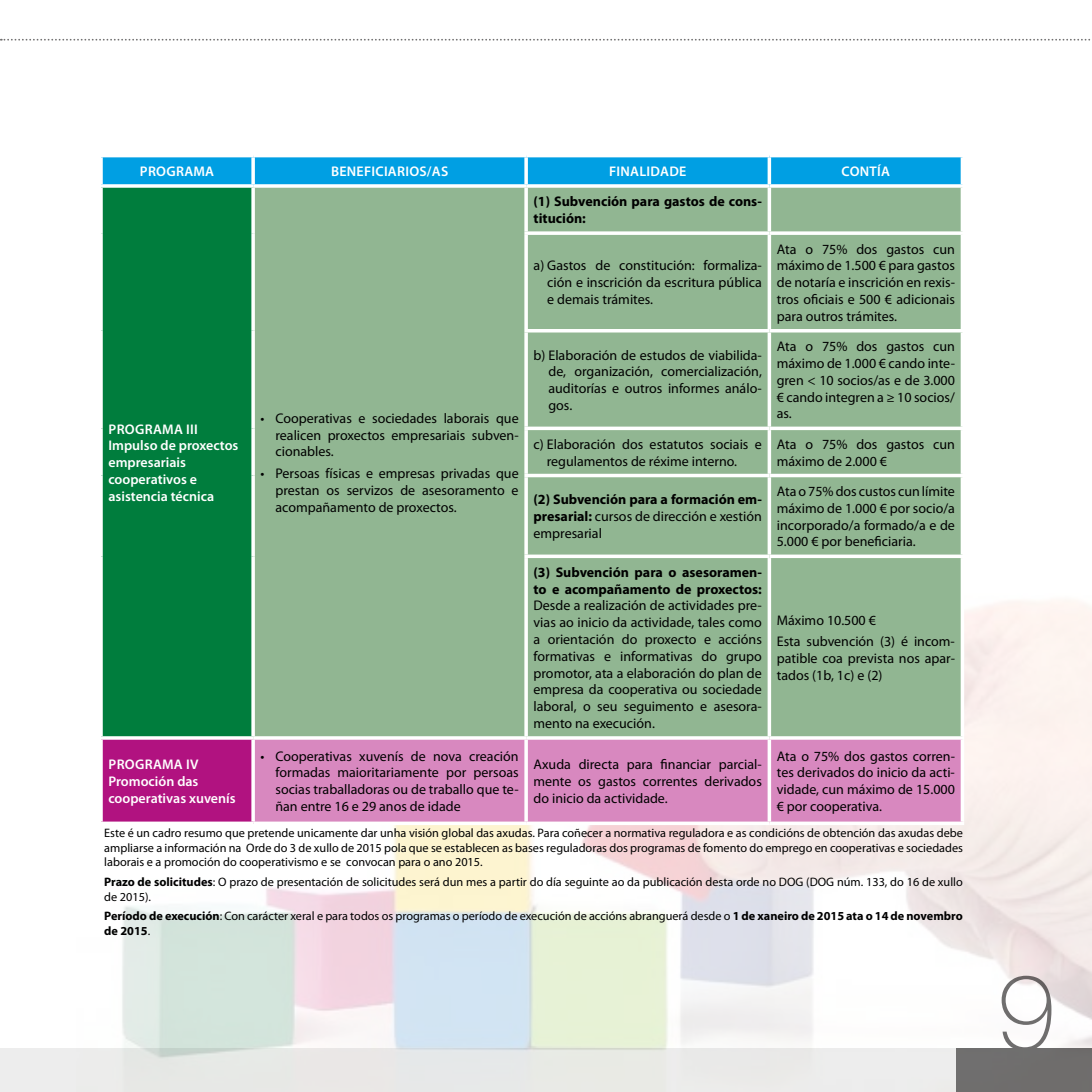
<style>
.page{position:relative;width:1092px;height:1092px;background:#fff}
.page>*{position:absolute;margin:0;border:0;box-sizing:border-box;transform-origin:0 0}
.t1{font:100 105px "Helvetica Neue LT Com";color:#706f6f}
.t2{font:14px/16.8px "Myriad Pro";color:#000;text-align:justify}
.t3{font:700 14px/16.8px "Myriad Pro";color:#000}
.t4{font:600 14px/16.8px "Myriad Pro";color:#fff}
.t5{font:600 14px "Myriad Pro";letter-spacing:.02em;color:#fff}
.t6{font:12.25px/14.7px "Myriad Pro";color:#000}
.s1{font-weight:400}
.s2{font-weight:700}
</style>
<div class="page">
<svg style="left:0;top:39px;width:1091px;height:2px"></svg>
<div style="left:0;top:1048px;width:955px;height:43px;background:#ededed"></div>
<img style="left:122px;top:600px;width:969px;height:491px">
<div style="left:103px;top:157px;width:857px;height:27px;background:#009fe3"></div>
<div style="left:101px;top:186px;width:152px;height:552px;background:#007d3d"></div>
<div style="left:255px;top:188px;width:705px;height:548px;background:#91b692"></div>
<div style="left:101px;top:738px;width:152px;height:85px;background:#b11280"></div>
<div style="left:255px;top:739px;width:705px;height:82px;background:#d888bf"></div>
<svg style="left:101px;top:157px;width:2px;height:27px"></svg>
<svg style="left:251px;top:157px;width:4px;height:27px"></svg>
<svg style="left:524px;top:157px;width:4px;height:27px"></svg>
<svg style="left:767px;top:157px;width:4px;height:27px"></svg>
<svg style="left:960px;top:157px;width:3px;height:27px"></svg>
<svg style="left:101px;top:184px;width:152px;height:4px"></svg>
<svg style="left:101px;top:188px;width:2px;height:45px"></svg>
<svg style="left:253px;top:184px;width:273px;height:4px"></svg>
<svg style="left:251px;top:188px;width:4px;height:45px"></svg>
<svg style="left:526px;top:184px;width:243px;height:4px"></svg>
<svg style="left:524px;top:188px;width:4px;height:43px"></svg>
<svg style="left:769px;top:184px;width:194px;height:4px"></svg>
<svg style="left:767px;top:188px;width:4px;height:43px"></svg>
<svg style="left:960px;top:188px;width:1px;height:43px"></svg>
<svg style="left:101px;top:233px;width:2px;height:98px"></svg>
<svg style="left:251px;top:233px;width:4px;height:98px"></svg>
<svg style="left:524px;top:231px;width:245px;height:4px"></svg>
<svg style="left:524px;top:235px;width:4px;height:94px"></svg>
<svg style="left:769px;top:231px;width:194px;height:4px"></svg>
<svg style="left:767px;top:235px;width:4px;height:94px"></svg>
<svg style="left:960px;top:235px;width:1px;height:94px"></svg>
<svg style="left:101px;top:331px;width:2px;height:97px"></svg>
<svg style="left:251px;top:331px;width:4px;height:97px"></svg>
<hr style="left:524px;top:329px;width:245px;height:3px;background:#fff">
<svg style="left:524px;top:332px;width:4px;height:94px"></svg>
<hr style="left:769px;top:329px;width:195px;height:3px;background:#fff">
<svg style="left:767px;top:332px;width:4px;height:94px"></svg>
<svg style="left:960px;top:332px;width:3px;height:94px"></svg>
<svg style="left:101px;top:428px;width:2px;height:47px"></svg>
<svg style="left:251px;top:428px;width:4px;height:47px"></svg>
<svg style="left:524px;top:426px;width:245px;height:4px"></svg>
<svg style="left:524px;top:430px;width:4px;height:43px"></svg>
<svg style="left:769px;top:426px;width:194px;height:4px"></svg>
<svg style="left:767px;top:430px;width:4px;height:43px"></svg>
<svg style="left:960px;top:430px;width:1px;height:43px"></svg>
<svg style="left:101px;top:475px;width:2px;height:81px"></svg>
<svg style="left:251px;top:475px;width:4px;height:81px"></svg>
<svg style="left:524px;top:473px;width:245px;height:4px"></svg>
<svg style="left:524px;top:477px;width:4px;height:77px"></svg>
<svg style="left:769px;top:473px;width:193px;height:4px"></svg>
<svg style="left:767px;top:477px;width:4px;height:77px"></svg>
<svg style="left:960px;top:477px;width:2px;height:77px"></svg>
<svg style="left:101px;top:556px;width:2px;height:180px"></svg>
<svg style="left:251px;top:556px;width:4px;height:180px"></svg>
<svg style="left:524px;top:554px;width:245px;height:4px"></svg>
<svg style="left:524px;top:558px;width:4px;height:178px"></svg>
<svg style="left:769px;top:554px;width:194px;height:4px"></svg>
<svg style="left:767px;top:558px;width:4px;height:178px"></svg>
<svg style="left:960px;top:558px;width:4px;height:178px"></svg>
<hr style="left:99px;top:736px;width:154px;height:3px;background:#fff">
<svg style="left:101px;top:739px;width:2px;height:82px"></svg>
<hr style="left:253px;top:736px;width:273px;height:3px;background:#fff">
<svg style="left:251px;top:739px;width:4px;height:82px"></svg>
<hr style="left:526px;top:736px;width:243px;height:3px;background:#fff">
<svg style="left:524px;top:739px;width:4px;height:82px"></svg>
<hr style="left:769px;top:736px;width:195px;height:3px;background:#fff">
<svg style="left:767px;top:739px;width:4px;height:82px"></svg>
<svg style="left:960px;top:739px;width:4px;height:82px"></svg>
<svg style="left:101px;top:821px;width:152px;height:4px"></svg>
<svg style="left:253px;top:821px;width:273px;height:4px"></svg>
<svg style="left:526px;top:821px;width:243px;height:4px"></svg>
<svg style="left:769px;top:821px;width:195px;height:4px"></svg>
<p class="t4" style="left:140px;top:162px;width:19px">Programa</p>
<p class="t4" style="left:331px;top:162px;width:17px">Beneficiario</p>
<p class="t4" style="left:419px;top:162px;width:22px">S/as</p>
<p class="t5" style="left:609px;top:162px;width:79px">FINALIDADE</p>
<p class="t4" style="left:841px;top:162px;width:19px">Cont</p>
<p class="t4" style="left:877px;top:162px;width:13px">ía</p>
<p class="t4" style="left:108px;top:420px;width:131px">PROGRAMA ii I<br>Impulso de proxectos empresariais cooperativos e asistencia técnica</p>
<p class="t2" style="left:275px;top:409px;width:245px;text-indent:-15px">• Cooperativas e sociedades laborais que realicen proxectos empresariais subven&shy;cionables.</p>
<p class="t2" style="left:275px;top:465px;width:245px;text-indent:-15px">• Persoas físicas e empresas privadas que prestan os servizos de asesoramento e acompañamento de proxectos.</p>
<p class="t3" style="left:533px;top:193px;width:230px">(1) Subvención para gastos de cons&shy;titución:</p>
<p class="t2" style="left:547px;top:257px;width:216px;text-indent:-14px">a) Gastos de constitución: formaliza&shy;ción e inscrición da escritura pública e demais trámites.</p>
<p class="t2" style="left:776px;top:240px;width:180px">Ata o 75% dos gastos cun máximo de 1.500 € para gastos de notaría e inscrición en rexis&shy;tros oficiais e 500 € adicionais para outros trámites.</p>
<p class="t2" style="left:548px;top:346px;width:215px;text-indent:-15px">b) Elaboración de estudos de viabilida&shy;de, organización, comercialización, auditorías e outros informes análo&shy;gos.</p>
<p class="t2" style="left:776px;top:338px;width:180px">Ata o 75% dos gastos cun máximo de 1.000 € cando inte&shy;gren &lt; 10 socios/as e de 3.000 € cando integren a ≥ 10 socios/ as.</p>
<p class="t2" style="left:546px;top:435px;width:216px;text-indent:-13px">c) Elaboración dos estatutos sociais e regulamentos de réxime interno.</p>
<p class="t2" style="left:776px;top:435px;width:180px">Ata o 75% dos gastos cun máximo de 2.000 €</p>
<p class="t3" style="left:533px;top:490px;width:230px;text-align:justify">(2) Subvención para a formación em&shy;presarial: <span class="s1">cursos de dirección e xestión empresarial</span></p>
<p class="t2" style="left:776px;top:482px;width:180px">Ata o 75% dos custos cun límite máximo de 1.000 € por socio/a incorporado/a formado/a e de 5.000 € por beneficiaria.</p>
<p class="t3" style="left:533px;top:563px;width:230px">(3) Subvención para o asesoramen&shy;to e acompañamento de proxectos:</p>
<p class="t2" style="left:533px;top:597px;width:230px">Desde a realización de actividades pre&shy;vias ao inicio da actividade, tales como a orientación do proxecto e accións formativas e informativas do grupo promotor, ata a elaboración do plan de empresa da cooperativa ou sociedade laboral, o seu seguimento e asesora&shy;mento na execución.</p>
<p class="t2" style="left:776px;top:609px;width:180px;line-height:21.7px">Máximo 10.500 €<br>Esta subvención (3) é incom-</p>
<p class="t2" style="left:776px;top:650px;width:180px">patible coa prevista nos apar&shy;tados (1b, 1c) e (2)</p>
<p class="t4" style="left:108px;top:755px;width:129px">PROGRAMA iV<br>Promoción das cooperativas xuvenís</p>
<p class="t2" style="left:275px;top:747px;width:245px;text-indent:-15px">• Cooperativas xuvenís de nova creación formadas maioritariamente por persoas socias traballadoras ou de traballo que te&shy;ñan entre 16 e 29 anos de idade</p>
<p class="t2" style="left:533px;top:755px;width:230px">Axuda directa para financiar parcial&shy;mente os gastos correntes derivados do inicio da actividade.</p>
<p class="t2" style="left:776px;top:747px;width:180px">Ata o 75% dos gastos corren&shy;tes derivados do inicio da acti&shy;vidade, cun máximo de 15.000 € por cooperativa.</p>
<p class="t6" style="left:104px;top:825px;width:860px;text-align:justify">Este é un cadro resumo que pretende unicamente dar unha visión global das axudas. Para coñecer a normativa reguladora e as condicións de obtención das axudas debe ampliarse a información na Orde do 3 de xullo de 2015 pola que se establecen as bases reguladoras dos programas de fomento do emprego en cooperativas e sociedades laborais e a promoción do cooperativismo e se convocan para o ano 2015.</p>
<p class="t6" style="left:104px;top:874px;width:860px"><span class="s2">Prazo de solicitudes</span>: O prazo de presentación de solicitudes será dun mes a partir do día seguinte ao da publicación desta orde no DOG (DOG núm. 133, do 16 de xullo de 2015).</p>
<p class="t6" style="left:104px;top:908px;width:860px"><span class="s2">Período de execución</span>: Con carácter xeral e para todos os programas o período de execución de accións abranguerá desde o <span class="s2">1 de xaneiro de 2015 ata o 14 de novembro de 2015</span>.</p>
<h1 class="t1" style="left:996px;top:949px;width:60px">9</h1>
</div>
